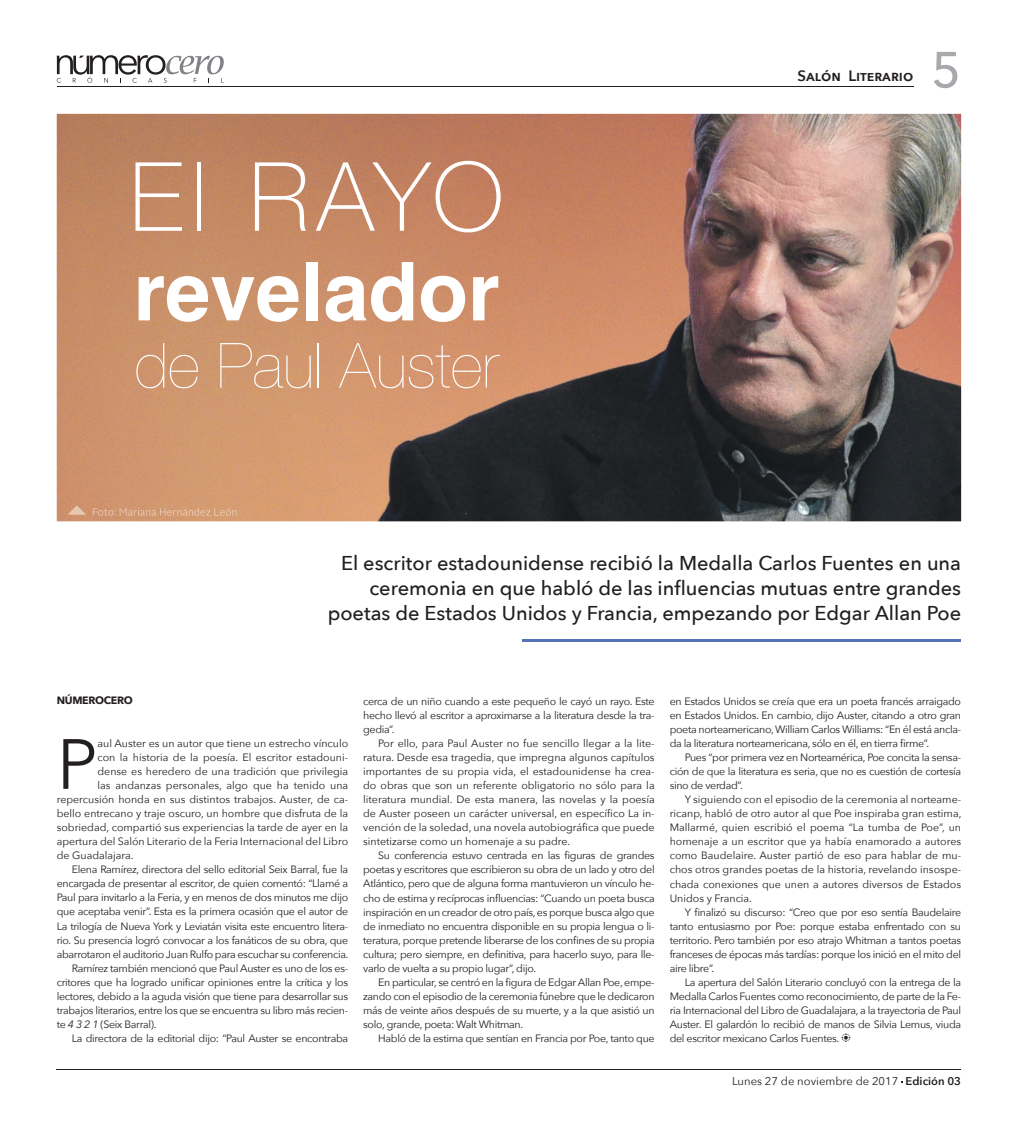
<style>
.page{position:relative;width:1025px;height:1125px;background:#fff}
.page>*{position:absolute;margin:0;border:0;box-sizing:border-box;transform-origin:0 0}
.t1{font:100 95.75px "Helvetica Neue";letter-spacing:.055em;color:#fff}
.t2{font:700 81.25px "Helvetica";color:#fff}
.t3{font:70.25px "Avenir Next";color:#231f20}
.t4{font:200 62.5px "Helvetica Neue";color:#fff}
.t5{font:500 50px "Avenir Next";color:#a8a9ad}
.t6{font:500 20px/25px "Avenir Next";color:#231f20;text-align:right}
.t7{font:600 15px "Avenir Next";color:#231f20}
.t8{font:11.25px "Avenir Next";color:#231f20}
.t9{font:10.62px/14.1px "Avenir Next";letter-spacing:-.03em;color:#231f20;text-align:justify}
.t10{font:10.62px "Avenir Next";color:#231f20}
.t11{font:700 10.62px "Avenir Next";letter-spacing:-.03em;color:#231f20}
.s1{font-style:italic}
.s2{font-family:"Monotype Sorts";font-size:12.5px}
.s3{font-weight:600}
</style>
<div class="page">
<hr style="left:57px;top:86px;width:855px;height:1px;background:#231f20">
<hr style="left:57px;top:1069px;width:903px;height:1px;background:#231f20">
<svg style="left:57px;top:55px;width:167px;height:28px"></svg>
<hr style="left:522px;top:639px;width:438px;height:3px;background:#5672b7">
<img style="left:57px;top:114px;width:903px;height:407px">
<img style="left:67px;top:505px;width:19px;height:10px">
<img style="left:93px;top:508px;width:143px;height:8px">
<svg style="left:948px;top:494px;width:10px;height:19px"></svg>
<h1 class="t1" style="left:129px;top:124px;width:375px">El RAYO</h1>
<h2 class="t2" style="left:133px;top:226px;width:367px">revelador</h2>
<h3 class="t4" style="left:134px;top:317px;width:365px">de Paul Auster</h3>
<h3 class="t7" style="left:797px;top:63px;width:117px">Salón Literario</h3>
<h3 class="t5" style="left:930px;top:27px;width:31px">5</h3>
<h3 class="t6" style="left:327px;top:550px;width:634px">El escritor estadounidense recibió la Medalla Carlos Fuentes en una ceremonia en que habló de las influencias mutuas entre grandes poetas de Estados Unidos y Francia, empezando por Edgar Allan Poe</h3>
<p class="t11" style="left:57px;top:692px;width:77px">NÚMEROCERO</p>
<h3 class="t3" style="left:57px;top:705px;width:42px">P</h3>
<p class="t10" style="left:97px;top:734px;width:252px">aul Auster es un autor que tiene un estrecho vínculo</p>
<p class="t10" style="left:97px;top:748px;width:252px">con la historia de la poesía. El escritor estadouni-</p>
<p class="t10" style="left:97px;top:762px;width:252px">dense es heredero de una tradición que privilegia</p>
<p class="t10" style="left:97px;top:776px;width:252px">las andanzas personales, algo que ha tenido una</p>
<p class="t10" style="left:57px;top:790px;width:293px">repercusión honda en sus distintos trabajos. Auster, de ca-</p>
<p class="t10" style="left:57px;top:804px;width:293px">bello entrecano y traje oscuro, un hombre que disfruta de la</p>
<p class="t10" style="left:57px;top:818px;width:293px">sobriedad, compartió sus experiencias la tarde de ayer en la</p>
<p class="t10" style="left:57px;top:832px;width:293px">apertura del Salón Literario de la Feria Internacional del Libro</p>
<p class="t10" style="left:57px;top:847px;width:78px">de Guadalajara.</p>
<p class="t9" style="left:72px;top:862px;width:278px">Elena Ramírez, directora del sello editorial Seix Barral, fue la</p>
<p class="t9" style="left:57px;top:876px;width:293px">encargada de presentar al escritor, de quien comentó: “Llamé a</p>
<p class="t9" style="left:57px;top:890px;width:293px">Paul para invitarlo a la Feria, y en menos de dos minutos me dijo</p>
<p class="t9" style="left:57px;top:904px;width:293px">que aceptaba venir”. Esta es la primera ocasión que el autor de</p>
<p class="t9" style="left:57px;top:918px;width:293px">La trilogía de Nueva York y Leviatán visita este encuentro litera-</p>
<p class="t9" style="left:57px;top:932px;width:293px">rio. Su presencia logró convocar a los fanáticos de su obra, que</p>
<p class="t9" style="left:57px;top:946px;width:293px">abarrotaron el auditorio Juan Rulfo para escuchar su conferencia.</p>
<p class="t9" style="left:72px;top:961px;width:278px">Ramírez también mencionó que Paul Auster es uno de los es-</p>
<p class="t9" style="left:57px;top:975px;width:293px">critores que ha logrado unificar opiniones entre la crítica y los</p>
<p class="t9" style="left:57px;top:989px;width:293px">lectores, debido a la aguda visión que tiene para desarrollar sus</p>
<p class="t9" style="left:57px;top:1003px;width:293px">trabajos literarios, entre los que se encuentra su libro más recien-</p>
<p class="t9" style="left:57px;top:1017px;width:101px">te <span class="s1">4 3 2 1</span> (Seix Barral).</p>
<p class="t9" style="left:72px;top:1031px;width:278px">La directora de la editorial dijo: “Paul Auster se encontraba</p>
<p class="t9" style="left:363px;top:693px;width:293px">cerca de un niño cuando a este pequeño le cayó un rayo. Este hecho llevó al escritor a aproximarse a la literatura desde la tra&shy;gedia”.</p>
<p class="t9" style="left:363px;top:736px;width:293px;text-indent:15px">Por ello, para Paul Auster no fue sencillo llegar a la lite&shy;ratura. Desde esa tragedia, que impregna algunos capítulos importantes de su propia vida, el estadounidense ha crea&shy;do obras que son un referente obligatorio no sólo para la literatura mundial. De esta manera, las novelas y la poesía de Auster poseen un carácter universal, en específico La in&shy;vención de la soledad, una novela autobiográfica que puede sintetizarse como un homenaje a su padre.</p>
<p class="t9" style="left:363px;top:848px;width:293px;text-indent:15px">Su conferencia estuvo centrada en las figuras de grandes poetas y escritores que escribieron su obra de un lado y otro del Atlántico, pero que de alguna forma mantuvieron un vínculo he&shy;cho de estima y recíprocas influencias: “Cuando un poeta busca inspiración en un creador de otro país, es porque busca algo que de inmediato no encuentra disponible en su propia lengua o li&shy;teratura, porque pretende liberarse de los confines de su propia cultura; pero siempre, en definitiva, para hacerlo suyo, para lle&shy;varlo de vuelta a su propio lugar”, dijo.</p>
<p class="t9" style="left:363px;top:975px;width:293px;text-indent:15px">En particular, se centró en la figura de Edgar Allan Poe, empe&shy;zando con el episodio de la ceremonia fúnebre que le dedicaron más de veinte años después de su muerte, y a la que asistió un solo, grande, poeta: Walt Whitman.</p>
<p class="t9" style="left:378px;top:1031px;width:278px">Habló de la estima que sentían en Francia por Poe, tanto que</p>
<p class="t9" style="left:669px;top:693px;width:293px">en Estados Unidos se creía que era un poeta francés arraigado en Estados Unidos. En cambio, dijo Auster, citando a otro gran poeta norteamericano, William Carlos Williams: “En él está ancla&shy;da la literatura norteamericana, sólo en él, en tierra firme”.</p>
<p class="t9" style="left:669px;top:750px;width:293px;text-indent:15px">Pues “por primera vez en Norteamérica, Poe concita la sensa&shy;ción de que la literatura es seria, que no es cuestión de cortesía sino de verdad”.</p>
<p class="t9" style="left:669px;top:792px;width:293px;text-indent:15px">Y siguiendo con el episodio de la ceremonia al norteame&shy;ricanp, habló de otro autor al que Poe inspiraba gran estima, Mallarmé, quien escribió el poema “La tumba de Poe”, un homenaje a un escritor que ya había enamorado a autores como Baudelaire. Auster partió de eso para hablar de mu&shy;chos otros grandes poetas de la historia, revelando insospe&shy;chada conexiones que unen a autores diversos de Estados Unidos y Francia.</p>
<p class="t9" style="left:669px;top:904px;width:293px;text-indent:15px">Y finalizó su discurso: “Creo que por eso sentía Baudelaire tanto entusiasmo por Poe: porque estaba enfrentado con su territorio. Pero también por eso atrajo Whitman a tantos poetas franceses de épocas más tardías: porque los inició en el mito del aire libre”.</p>
<p class="t9" style="left:669px;top:975px;width:293px;text-indent:15px">La apertura del Salón Literario concluyó con la entrega de la Medalla Carlos Fuentes como reconocimiento, de parte de la Fe&shy;ria Internacional del Libro de Guadalajara, a la trayectoria de Paul Auster. El galardón lo recibió de manos de Silvia Lemus, viuda del escritor mexicano Carlos Fuentes. <span class="s2">b</span></p>
<p class="t8" style="left:731px;top:1072px;width:230px">Lunes 27 de noviembre de 2017 <span class="s3">Edición 03</span></p>
</div>
